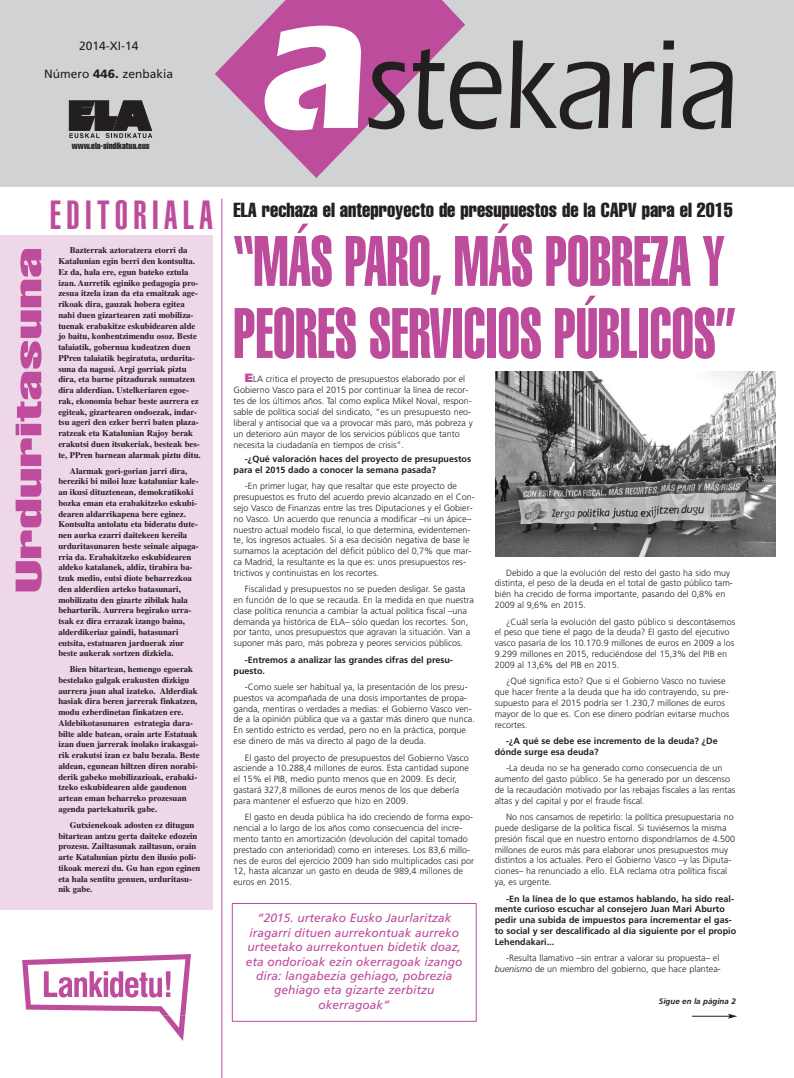
<style>
.page{position:relative;width:794px;height:1078px;background:#fff}
.page>*{position:absolute;margin:0;border:0;box-sizing:border-box;transform-origin:0 0}
.t1{font:500 131px "Itc Eras";color:#231f20;scale:.85 1}
.t2{font:70px/72px "Helvetica Extra Compressed";color:#be4c9c;scale:.85 1}
.t3{font:900 extra-condensed 40px "Helvetica";letter-spacing:.135em;color:#be4c9c}
.t4{font:extra-condensed 36px "Helvetica";color:#be4c9c;scale:2 1}
.t5{font:extra-condensed 20px "Helvetica";color:#231f20}
.t6{font:italic 12px/14.4px "Frutiger";color:#be4c9c;text-align:center}
.t7{font:12px "Frutiger";color:#231f20}
.t8{font:300 9px/10.8px "Frutiger";color:#231f20}
.t9{font:700 9px/10.8px "Frutiger";color:#231f20}
.t10{font:extra-condensed 9px "Helvetica";color:#231f20}
.t11{font:700 8.7px/10.7px "Times";color:#231f20}
.t12{font:italic 700 8px "Frutiger";color:#231f20}
.s1{font-weight:900}
.s2{font-weight:700;font-size:200px;color:#fff}
.s3{font-weight:900;font-size:12px;color:#be4c9c}
.s4{font-style:italic}
</style>
<div class="page">
<div style="left:0;top:0;width:794px;height:187px;background:#d1d2d4"></div>
<svg style="left:215px;top:0;width:250px;height:178px;fill:#be4c9c"></svg>
<div style="left:0;top:235px;width:213px;height:674px;background:#eed7e8"></div>
<hr style="left:222px;top:198px;width:1px;height:879px;background:#be4c9c">
<img style="left:495px;top:371px;width:280px;height:185px">
<hr style="left:692px;top:1015px;width:38px;height:1px;background:#231f20">
<svg style="left:728px;top:1013px;width:9px;height:5px"></svg>
<div style="left:232px;top:903px;width:244px;height:118px;border:1px solid #be4c9c"></div>
<svg style="left:22px;top:954px;width:169px;height:86px"></svg>
<svg style="left:69px;top:101px;width:83px;height:37px"></svg>
<h3 class="t7" style="left:79px;top:41px;width:61px">2014-XI-14</h3>
<h3 class="t7" style="left:44px;top:69px;width:131px">Número <span class="s1">446.</span> zenbakia</h3>
<p class="t10" style="left:72px;top:143px;width:80px">www.ela-sindikatua.eus</p>
<h3 class="t4" style="left:16px;top:593px;width:174px;rotate:-90deg">Urduritasuna</h3>
<h3 class="t3" style="left:50px;top:201px;width:164px">EDITORIALA</h3>
<p class="t11" style="left:58px;top:246px;width:144px;text-indent:11px">Bazterrak aztoratzera etorri da Katalunian egin berri den kontsulta.<br>Ez da, hala ere, egun bateko eztula izan. Aurretik eginiko pedagogia pro&shy;zesua itzela izan da eta emaitzak age&shy;rikoak dira, gauzak hobera egitea nahi duen gizartearen zati mobiliza&shy;tuenak erabakitze eskubidearen alde jo baitu, konbentzimendu osoz. Beste talaiatik, gobernua kudeatzen duen PPren talaiatik begiratuta, urdurita&shy;suna da nagusi. Argi gorriak piztu dira, eta barne pitzadurak sumatzen dira alderdian. Ustelkeriaren egoe&shy;rak, ekonomia behar beste aurrera ez egiteak, gizartearen ondoezak, indar&shy;tsu ageri den ezker berri baten plaza&shy;ratzeak eta Katalunian Rajoy berak erakutsi duen itsukeriak, besteak bes&shy;te, PPren barnean alarmak piztu ditu.</p>
<p class="t11" style="left:58px;top:466px;width:142px;text-indent:11px">Alarmak gori-gorian jarri dira, bereziki bi miloi luze kataluniar kale&shy;an ikusi dituztenean, demokratikoki bozka eman eta erabakitzeko eskubi&shy;dearen aldarrikapena bere eginez.<br>Kontsulta antolatu eta bideratu dute&shy;nen aurka ezarri daitekeen kereila urduritasunaren beste seinale aipaga&shy;rria da. Erabakitzeko eskubidearen aldeko katalanek, aldiz, tirabira ba&shy;tzuk medio, eutsi diote beharrezkoa den alderdien arteko batasunari, mobilizatu den gizarte zibilak hala beharturik. Aurrera begirako urra&shy;tsak ez dira errazak izango baina, alderdikeriaz gaindi, batasunari eutsita, estatuaren jarduerak ziur beste aukerak sortzen dizkiela.</p>
<p class="t11" style="left:58px;top:664px;width:143px;text-indent:11px">Bien bitartean, hemengo egoerak bestelako galgak erakusten dizkigu aurrera joan ahal izateko. Alderdiak hasiak dira beren jarrerak finkatzen, modu ezberdinetan finkatzen ere.<br>Aldebikotasunaren estrategia dara&shy;bilte alde batean, orain arte Estatuak izan duen jarrerak inolako irakasgai&shy;rik erakutsi izan ez balu bezala. Beste aldean, egunean hiltzen diren norabi&shy;derik gabeko mobilizazioak, erabaki&shy;tzeko eskubidearen alde gaudenon artean eman beharreko prozesuan agenda partekaturik gabe.</p>
<p class="t11" style="left:58px;top:820px;width:144px;text-indent:11px">Gutxienekoak adosten ez ditugun bitartean antzu gerta daiteke edozein prozesu. Zailtasunak zailtasun, orain arte Katalunian piztu den ilusio poli&shy;tikoak merezi du. Gu han egon eginen eta hala sentitu genuen, urduritasu&shy;nik gabe.</p>
<h1 class="t1" style="left:258px;top:40px;width:566px"><span class="s2">a</span>stekaria</h1>
<h3 class="t5" style="left:233px;top:202px;width:501px">ELA rechaza el anteproyecto de presupuestos de la CAPV para el 2015</h3>
<h2 class="t2" style="left:233px;top:229px;width:592px">“MÁS PARO, MÁS POBREZA Y<br>PEORES SERVICIOS PÚBLICOS”</h2>
<p class="t8" style="left:233px;top:373px;width:241px;text-indent:11px"><span class="s3">E</span>LA critica el proyecto de presupuestos elaborado por el Gobierno Vasco para el 2015 por continuar la línea de recor&shy;tes de los últimos años. Tal como explica Mikel Noval, respon&shy;sable de política social del sindicato, “es un presupuesto neo&shy;liberal y antisocial que va a provocar más paro, más pobreza y un deterioro aún mayor de los servicios públicos que tanto necesita la ciudadanía en tiempos de crisis”.</p>
<p class="t9" style="left:233px;top:454px;width:239px;text-indent:11px">-¿Qué valoración haces del proyecto de presupuestos para el 2015 dado a conocer la semana pasada?</p>
<p class="t8" style="left:233px;top:481px;width:243px;text-indent:11px">-En primer lugar, hay que resaltar que este proyecto de presupuestos es fruto del acuerdo previo alcanzado en el Con&shy;sejo Vasco de Finanzas entre las tres Diputaciones y el Gobier&shy;no Vasco. Un acuerdo que renuncia a modificar –ni un ápice– nuestro actual modelo fiscal, lo que determina, evidentemen&shy;te, los ingresos actuales. Si a esa decisión negativa de base le sumamos la aceptación del déficit público del 0,7% que mar&shy;ca Madrid, la resultante es la que es: unos presupuestos res&shy;trictivos y continuistas en los recortes.</p>
<p class="t8" style="left:233px;top:584px;width:242px;text-indent:11px">Fiscalidad y presupuestos no se pueden desligar. Se gasta en función de lo que se recauda. En la medida en que nuestra clase política renuncia a cambiar la actual política fiscal –una demanda ya histórica de ELA– sólo quedan los recortes. Son, por tanto, unos presupuestos que agravan la situación. Van a suponer más paro, más pobreza y peores servicios públicos.</p>
<p class="t9" style="left:233px;top:654px;width:221px;text-indent:11px">-Entremos a analizar las grandes cifras del presu&shy;puesto.</p>
<p class="t8" style="left:233px;top:682px;width:243px;text-indent:11px">-Como suele ser habitual ya, la presentación de los presu&shy;puestos va acompañada de una dosis importantes de propa&shy;ganda, mentiras o verdades a medias: el Gobierno Vasco ven&shy;de a la opinión pública que va a gastar más dinero que nunca.<br>En sentido estricto es verdad, pero no en la práctica, porque ese dinero de más va directo al pago de la deuda.</p>
<p class="t8" style="left:233px;top:752px;width:237px;text-indent:11px">El gasto del proyecto de presupuestos del Gobierno Vasco asciende a 10.288,4 millones de euros. Esta cantidad supone el 15% el PIB, medio punto menos que en 2009. Es decir, gastará 327,8 millones de euros menos de los que debería para mantener el esfuerzo que hizo en 2009.</p>
<p class="t8" style="left:233px;top:812px;width:242px;text-indent:11px">El gasto en deuda pública ha ido creciendo de forma expo&shy;nencial a lo largo de los años como consecuencia del incre&shy;mento tanto en amortización (devolución del capital tomado prestado con anterioridad) como en intereses. Los 83,6 millo&shy;nes de euros del ejercicio 2009 han sido multiplicados casi por 12, hasta alcanzar un gasto en deuda de 989,4 millones de euros en 2015.</p>
<p class="t8" style="left:495px;top:567px;width:239px;text-indent:11px">Debido a que la evolución del resto del gasto ha sido muy distinta, el peso de la deuda en el total de gasto público tam&shy;bién ha crecido de forma importante, pasando del 0,8% en 2009 al 9,6% en 2015.</p>
<p class="t8" style="left:495px;top:616px;width:242px;text-indent:11px">¿Cuál sería la evolución del gasto público si descontásemos el peso que tiene el pago de la deuda? El gasto del ejecutivo vasco pasaría de los 10.170.9 millones de euros en 2009 a los 9.299 millones en 2015, reduciéndose del 15,3% del PIB en 2009 al 13,6% del PIB en 2015.</p>
<p class="t8" style="left:495px;top:676px;width:236px;text-indent:11px">¿Qué significa esto? Que si el Gobierno Vasco no tuviese que hacer frente a la deuda que ha ido contrayendo, su pre&shy;supuesto para el 2015 podría ser 1.230,7 millones de euros mayor de lo que es. Con ese dinero podrían evitarse muchos recortes.</p>
<p class="t9" style="left:495px;top:736px;width:224px;text-indent:11px">-¿A qué se debe ese incremento de la deuda? ¿De dónde surge esa deuda?</p>
<p class="t8" style="left:495px;top:763px;width:242px;text-indent:11px">-La deuda no se ha generado como consecuencia de un aumento del gasto público. Se ha generado por un descenso de la recaudación motivado por las rebajas fiscales a las rentas altas y del capital y por el fraude fiscal.</p>
<p class="t8" style="left:495px;top:812px;width:242px;text-indent:11px">No nos cansamos de repetirlo: la política presupuestaria no puede desligarse de la política fiscal. Si tuviésemos la misma presión fiscal que en nuestro entorno dispondríamos de 4.500 millones de euros más para elaborar unos presupuestos muy distintos a los actuales. Pero el Gobierno Vasco –y las Diputa&shy;ciones– ha renunciado a ello. ELA reclama otra política fiscal ya, es urgente.</p>
<p class="t9" style="left:495px;top:893px;width:243px;text-indent:11px">-En la línea de lo que estamos hablando, ha sido real&shy;mente curioso escuchar al consejero Juan Mari Aburto pedir una subida de impuestos para incrementar el gas&shy;to social y ser descalificado al día siguiente por el propio Lehendakari...</p>
<p class="t8" style="left:495px;top:953px;width:228px;text-align:right">-Resulta llamativo –sin entrar a valorar su propuesta– el <span class="s4">buenismo</span> de un miembro del gobierno, que hace plantea-</p>
<p class="t12" style="left:659px;top:997px;width:78px">Sigue en la página 2</p>
<h3 class="t6" style="left:246px;top:911px;width:218px">“2015. urterako Eusko Jaurlaritzak iragarri dituen aurrekontuak aurreko urteetako aurrekontuen bidetik doaz, eta ondorioak ezin okerragoak izango dira: langabezia gehiago, pobrezia gehiago eta gizarte zerbitzu okerragoak”</h3>
</div>
